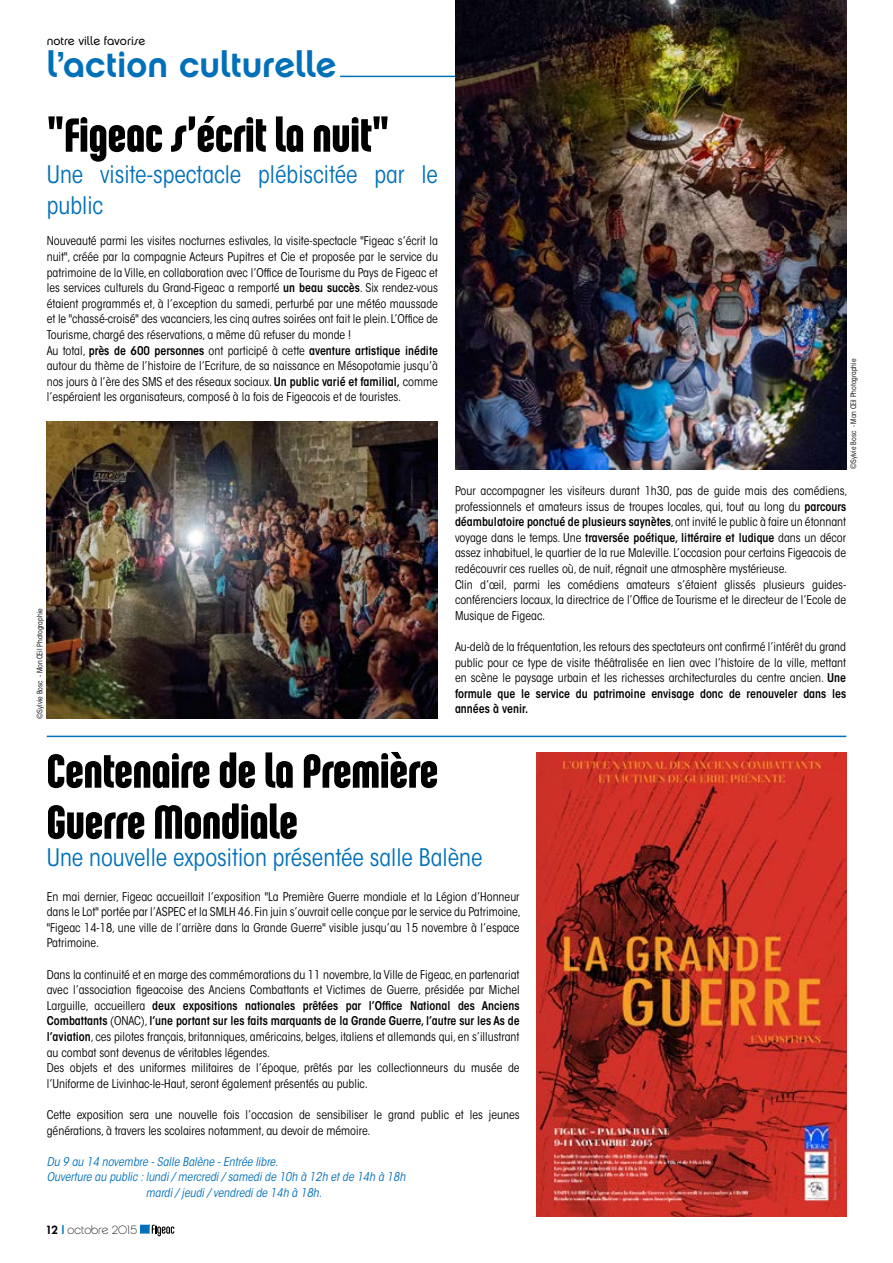
<style>
.page{position:relative;width:893px;height:1263px;background:#fff}
.page>*{position:absolute;margin:0;border:0;box-sizing:border-box;transform-origin:0 0}
.t1{font:51px/51px "Chalet Comprime Hong Kong Seventy";color:#000}
.t2{font:36px "Chalet New York Nineteen Seventy";color:#0070b8}
.t3{font:condensed 24px/31.2px "ITC Avant Garde Std";color:#0070b8}
.t4{font:condensed 12px/15.6px "ITC Avant Garde Std";color:#000}
.t5{font:italic condensed 12px "ITC Avant Garde Std";color:#0070b8}
.t6{font:12px "Chalet London Nineteen Seventy";letter-spacing:-.005em;color:#000}
.t7{font:12px "Chalet Paris Nineteen Seventy";color:#000}
.t8{font:condensed 7.5px "ITC Avant Garde Std";color:#000}
.s1{font-weight:600}
.s2{font-family:"Chalet New York Nineteen Seventy"}
.s3{font-family:"ITC Avant Garde Std";font-weight:500;color:#0070b8}
</style>
<div class="page">
<svg style="left:140px;top:1225px;width:34px;height:11px"></svg>
<hr style="left:340px;top:76px;width:506px;height:1px;background:#0070b8">
<img style="left:537px;top:752px;width:309px;height:464px">
<hr style="left:47px;top:736px;width:799px;height:1px;background:#0070b8">
<img style="left:47px;top:421px;width:391px;height:298px">
<img style="left:455px;top:0;width:391px;height:469px">
<p class="t6" style="left:47px;top:34px;width:100px">notre ville favorise</p>
<h2 class="t2" style="left:47px;top:42px;width:291px">l’action culturelle</h2>
<h1 class="t1" style="left:47px;top:108px;width:344px">"Figeac s’écrit la nuit"</h1>
<h3 class="t3" style="left:47px;top:159px;width:393px">Une visite-spectacle plébiscitée par le public</h3>
<p class="t4" style="left:47px;top:233px;width:393px">Nouveauté parmi les visites nocturnes estivales, la visite-spectacle "Figeac s’écrit la nuit", créée par la compagnie Acteurs Pupitres et Cie et proposée par le service du patrimoine de la Ville, en collaboration avec l’Office de Tourisme du Pays de Figeac et les services culturels du Grand-Figeac a remporté <span class="s1">un beau succès</span>. Six rendez-vous étaient programmés et, à l’exception du samedi, perturbé par une météo maussade et le "chassé-croisé" des vacanciers, les cinq autres soirées ont fait le plein. L’Office de Tourisme, chargé des réservations, a même dû refuser du monde !<br>Au total, <span class="s1">près de 600 personnes</span> ont participé à cette <span class="s1">aventure artistique inédite </span>autour du thème de l’histoire de l’Ecriture, de sa naissance en Mésopotamie jusqu’à nos jours à l’ère des SMS et des réseaux sociaux. <span class="s1">Un public varié et familial,</span> comme l’espéraient les organisateurs, composé à la fois de Figeacois et de touristes.</p>
<p class="t8" style="left:35px;top:719px;width:112px;rotate:-90deg">©Sylvie Bosc - Mon Œil Photographie</p>
<p class="t8" style="left:849px;top:469px;width:112px;rotate:-90deg">©Sylvie Bosc - Mon Œil Photographie</p>
<p class="t4" style="left:455px;top:483px;width:394px">Pour accompagner les visiteurs durant 1h30, pas de guide mais des comédiens, professionnels et amateurs issus de troupes locales, qui, tout au long du <span class="s1">parcours déambulatoire ponctué de plusieurs saynètes</span>, ont invité le public à faire un étonnant voyage dans le temps. Une <span class="s1">traversée poétique, littéraire et ludique</span> dans un décor assez inhabituel, le quartier de la rue Maleville. L’occasion pour certains Figeacois de redécouvrir ces ruelles où, de nuit, régnait une atmosphère mystérieuse.<br>Clin d’œil, parmi les comédiens amateurs s’étaient glissés plusieurs guides&shy;conférenciers locaux, la directrice de l’Office de Tourisme et le directeur de l’Ecole de Musique de Figeac.</p>
<p class="t4" style="left:455px;top:639px;width:393px;text-align:justify">Au-delà de la fréquentation, les retours des spectateurs ont confirmé l’intérêt du grand public pour ce type de visite théâtralisée en lien avec l’histoire de la ville, mettant en scène le paysage urbain et les richesses architecturales du centre ancien. <span class="s1">Une formule que le service du patrimoine envisage donc de renouveler dans les années à venir.</span></p>
<h1 class="t1" style="left:47px;top:744px;width:393px">Centenaire de la Première<br>Guerre Mondiale</h1>
<h3 class="t3" style="left:47px;top:841px;width:437px">Une nouvelle exposition présentée salle Balène</h3>
<p class="t4" style="left:47px;top:888px;width:476px;text-align:justify">En mai dernier, Figeac accueillait l’exposition "La Première Guerre mondiale et la Légion d’Honneur dans le Lot" portée par l’ASPEC et la SMLH 46. Fin juin s’ouvrait celle conçue par le service du Patrimoine, "Figeac 14-18, une ville de l’arrière dans la Grande Guerre" visible jusqu’au 15 novembre à l’espace Patrimoine.</p>
<p class="t4" style="left:47px;top:966px;width:474px">Dans la continuité et en marge des commémorations du 11 novembre, la Ville de Figeac, en partenariat avec l’association figeacoise des Anciens Combattants et Victimes de Guerre, présidée par Michel Larguille, accueillera <span class="s1">deux expositions nationales prêtées par l’Office National des Anciens Combattants</span> (ONAC), <span class="s1">l’une portant sur les faits marquants de la Grande Guerre, l’autre sur les As de l’aviation</span>, ces pilotes français, britanniques, américains, belges, italiens et allemands qui, en s’illustrant au combat sont devenus de véritables légendes.<br>Des objets et des uniformes militaires de l’époque, prêtés par les collectionneurs du musée de l’Uniforme de Livinhac-le-Haut, seront également présentés au public.</p>
<p class="t4" style="left:47px;top:1107px;width:474px">Cette exposition sera une nouvelle fois l’occasion de sensibiliser le grand public et les jeunes générations, à travers les scolaires notamment, au devoir de mémoire.</p>
<p class="t5" style="left:47px;top:1154px;width:233px">Du 9 au 14 novembre - Salle Balène - Entrée libre.</p>
<p class="t5" style="left:47px;top:1170px;width:360px">Ouverture au public : lundi / mercredi / samedi de 10h à 12h et de 14h à 18h</p>
<p class="t5" style="left:146px;top:1185px;width:178px">mardi / jeudi / vendredi de 14h à 18h.</p>
<p class="t7" style="left:47px;top:1222px;width:92px"><span class="s2">12</span> <span class="s3">I</span> octobre 2015</p>
</div>
